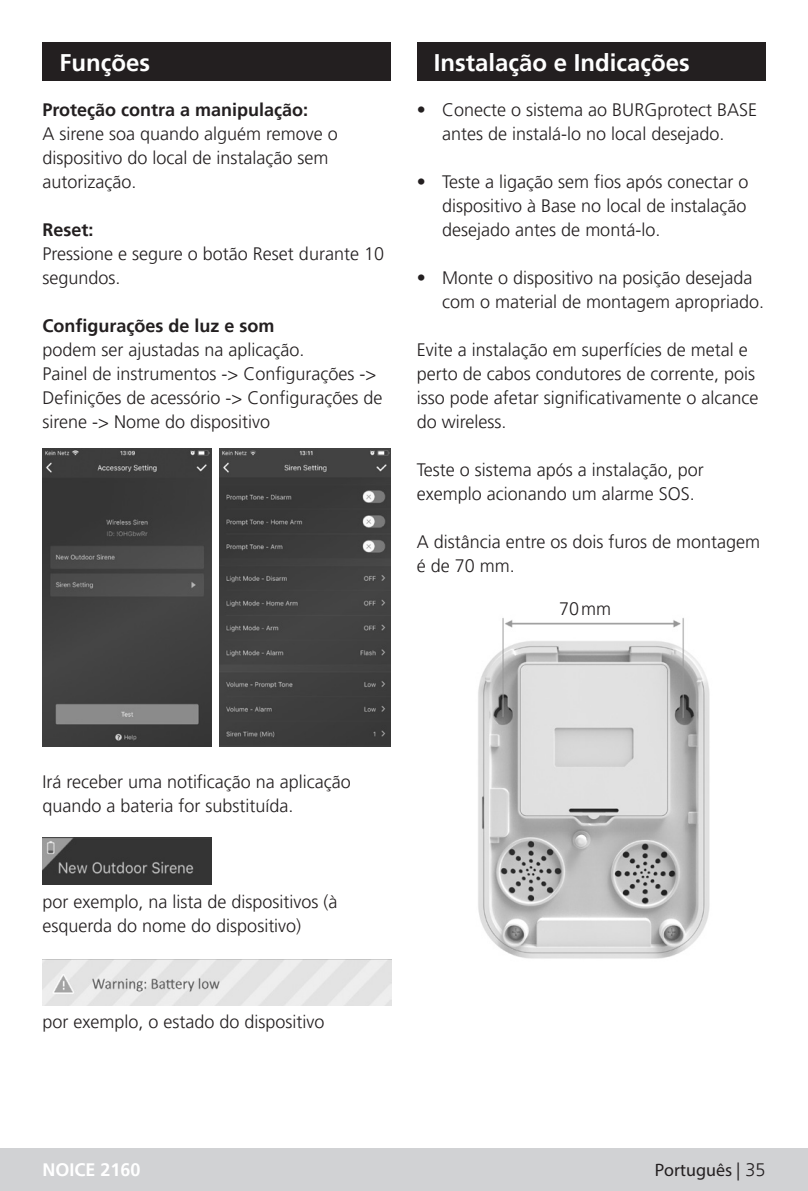
<style>
.page{position:relative;width:808px;height:1191px;background:#fff}
.page>*{position:absolute;margin:0;border:0;box-sizing:border-box;transform-origin:0 0}
.t1{font:700 24px "Frutiger LT Pro";color:#fff}
.t2{font:300 18px/24px "Frutiger LT Pro";color:#231f20}
.t3{font:700 18px "Frutiger LT Pro";color:#231f20}
.t4{font:18px "Myriad Pro";color:#231f20}
.t5{font:700 18px "Frutiger LT Pro";color:#fff}
.s1{font-family:"Frutiger LT Pro";font-weight:300}
</style>
<div class="page">
<div style="left:0;top:1148px;width:808px;height:43px;background:#d1d2d4"></div>
<img style="left:478px;top:618px;width:232px;height:341px">
<div style="left:417px;top:43px;width:348px;height:38px;background:#231f20"></div>
<div style="left:43px;top:43px;width:348px;height:38px;background:#231f20"></div>
<img style="left:43px;top:449px;width:168px;height:297px">
<img style="left:220px;top:449px;width:171px;height:297px">
<img style="left:43px;top:959px;width:348px;height:47px">
<img style="left:43px;top:838px;width:168px;height:46px">
<h1 class="t1" style="left:60px;top:48px;width:92px">Funções</h1>
<p class="t3" style="left:43px;top:99px;width:267px">Proteção contra a manipulação:</p>
<p class="t2" style="left:43px;top:121px;width:297px">A sirene soa quando alguém remove o dispositivo do local de instalação sem autorização.</p>
<p class="t3" style="left:43px;top:219px;width:53px">Reset:</p>
<p class="t2" style="left:43px;top:241px;width:343px">Pressione e segure o botão Reset durante 10 segundos.</p>
<p class="t3" style="left:43px;top:315px;width:234px">Configurações de luz e som</p>
<p class="t2" style="left:43px;top:337px;width:341px">podem ser ajustadas na aplicação.<br>Painel de instrumentos -&gt; Configurações -&gt; Definições de acessório -&gt; Configurações de sirene -&gt; Nome do dispositivo</p>
<h1 class="t1" style="left:434px;top:48px;width:258px">Instalação e Indicações</h1>
<p class="t2" style="left:417px;top:97px;width:342px;text-align:center">• Conecte o sistema ao BURGprotect BASE antes de instalá-lo no local desejado.</p>
<p class="t2" style="left:442px;top:169px;width:308px;text-align:justify;text-indent:-26px">• Teste a ligação sem fios após conectar o dispositivo à Base no local de instalação desejado antes de montá-lo.</p>
<p class="t2" style="left:442px;top:265px;width:323px;text-indent:-26px">• Monte o dispositivo na posição desejada com o material de montagem apropriado.</p>
<p class="t2" style="left:417px;top:337px;width:343px">Evite a instalação em superfícies de metal e perto de cabos condutores de corrente, pois isso pode afetar significativamente o alcance do wireless.</p>
<p class="t2" style="left:417px;top:457px;width:289px">Teste o sistema após a instalação, por exemplo acionando um alarme SOS.</p>
<p class="t2" style="left:417px;top:529px;width:345px">A distância entre os dois furos de montagem é de 70 mm.</p>
<p class="t2" style="left:559px;top:596px;width:54px">70mm</p>
<p class="t2" style="left:43px;top:769px;width:310px">Irá receber uma notificação na aplicação quando a bateria for substituída.</p>
<p class="t2" style="left:43px;top:889px;width:297px">por exemplo, na lista de dispositivos (à esquerda do nome do dispositivo)</p>
<p class="t2" style="left:43px;top:1009px;width:284px">por exemplo, o estado do dispositivo</p>
<p class="t5" style="left:43px;top:1159px;width:100px">NOICE 2160</p>
<p class="t4" style="left:655px;top:1159px;width:112px">Português | <span class="s1">35</span></p>
</div>
